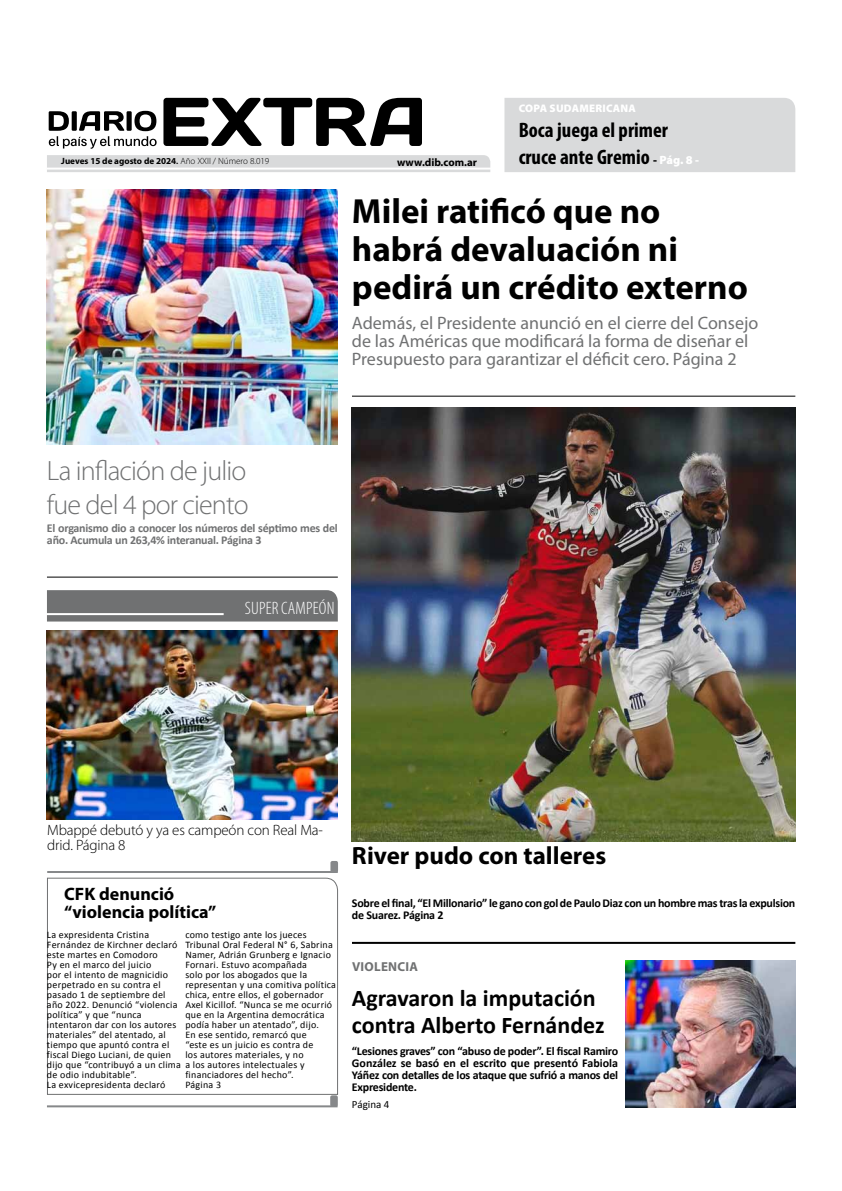
<style>
.page{position:relative;width:842px;height:1191px;background:#fff}
.page>*{position:absolute;margin:0;border:0;box-sizing:border-box;transform-origin:0 0}
.t1{font:700 35px/38px "Myriad Pro";color:#000}
.t2{font:300 28px/33.7px "Myriad Pro";letter-spacing:-.03em;color:#707172}
.t3{font:700 25px "Myriad Pro";color:#000}
.t4{font:700 24px/27px "Calibri";color:#000}
.t5{font:700 condensed 21px/27.7px "Myriad Pro";color:#000}
.t6{font:18px/18px "Myriad Pro";color:#707172}
.t7{font:700 18px/18px "Myriad Pro";color:#000}
.t8{font:300 condensed 18px "Myriad Pro";letter-spacing:.01em;color:#fff}
.t9{font:300 15px/15px "Myriad Pro";letter-spacing:-.01em;color:#000}
.t10{font:700 13px "Myriad Pro";letter-spacing:.02em;color:#707172}
.t11{font:700 12px/12px "Calibri";letter-spacing:-.02em;color:#000;text-align:justify}
.t12{font:700 12px/12px "Calibri";letter-spacing:-.02em;color:#707172}
.t13{font:900 11px "Myriad Pro";letter-spacing:.02em;color:#fff}
.t14{font:700 11px "Myriad Pro";color:#000}
.t15{font:11px "Calibri";color:#000}
.t16{font:10px/10px "Calibri";letter-spacing:.025em;color:#000}
.t17{font:700 9.1px "Myriad Pro";color:#000}
.s1{font-weight:900;font-stretch:normal;font-size:12px}
.s2{font-weight:900;font-stretch:normal;font-size:12px;color:#fff}
.s3{font-weight:600}
.s4{font-weight:300}
</style>
<div class="page">
<div style="left:47px;top:155px;width:443px;height:17px;background:#d9dadb"></div>
<hr style="left:47px;top:168px;width:445px;height:2px;background:#fff">
<svg style="left:163px;top:98px;width:259px;height:48px"></svg>
<svg style="left:49px;top:111px;width:108px;height:38px"></svg>
<img style="left:352px;top:407px;width:443px;height:434px">
<hr style="left:47px;top:577px;width:291px;height:1px;background:#000">
<svg style="left:47px;top:877px;width:292px;height:218px"></svg>
<div style="left:330px;top:1095px;width:8px;height:11px;background:#86888a;border-radius:2px"></div>
<hr style="left:47px;top:1105px;width:291px;height:2px;background:#86888a">
<div style="left:47px;top:590px;width:291px;height:31px;background:#707172"></div>
<hr style="left:46px;top:613px;width:178px;height:2px;background:#fff">
<img style="left:625px;top:960px;width:170px;height:147px">
<img style="left:47px;top:189px;width:291px;height:256px">
<img style="left:47px;top:631px;width:291px;height:188px">
<div style="left:504px;top:98px;width:291px;height:74px;background:#d9dadb"></div>
<div style="left:330px;top:861px;width:8px;height:11px;background:#86888a;border-radius:2px"></div>
<hr style="left:47px;top:871px;width:291px;height:2px;background:#86888a">
<hr style="left:352px;top:942px;width:443px;height:2px;background:#000">
<hr style="left:352px;top:396px;width:443px;height:1px;background:#000">
<p class="t13" style="left:519px;top:101px;width:119px">COPA SUDAMERICANA</p>
<h3 class="t5" style="left:519px;top:115px;width:182px">Boca juega el primer cruce ante Gremio <span class="s1">-</span> <span class="s2">Pág. 8 -</span></h3>
<p class="t17" style="left:61px;top:155px;width:210px">Jueves 15 de agosto de 2024<span class="s3">.</span> <span class="s4">Año XXII / Número 8.019</span></p>
<p class="t14" style="left:397px;top:155px;width:81px">www.dib.com.ar</p>
<h1 class="t1" style="left:352px;top:191px;width:397px">Milei ratificó que no habrá devaluación ni pedirá un crédito externo</h1>
<h3 class="t6" style="left:352px;top:314px;width:408px">Además, el Presidente anunció en el cierre del Consejo de las Américas que modificará la forma de diseñar el<br>Presupuesto para garantizar el déficit cero. Página 2</h3>
<h2 class="t2" style="left:47px;top:454px;width:203px">La inflación de julio fue del 4 por ciento</h2>
<p class="t12" style="left:47px;top:521px;width:292px">El organismo dio a conocer los números del séptimo mes del año. Acumula un 263,4% interanual. Página 3</p>
<h3 class="t8" style="left:245px;top:597px;width:91px">SUPER CAMPEÓN</h3>
<h3 class="t9" style="left:47px;top:822px;width:277px">Mbappé debutó y ya es campeón con Real Ma&shy;drid. Página 8</h3>
<h3 class="t7" style="left:64px;top:884px;width:154px">CFK denunció “violencia política”</h3>
<p class="t16" style="left:47px;top:929px;width:259px">La expresidenta Cristina<br>Fernández de Kirchner declaró<br>este martes en Comodoro<br>Py en el marco del juicio<br>por el intento de magnicidio<br>perpetrado en su contra el<br>pasado 1 de septiembre del<br>año 2022. Denunció “violencia<br>política” y que “nunca<br>intentaron dar con los autores<br>materiales” del atentado, al<br>tiempo que apuntó contra el<br>fiscal Diego Luciani, de quien<br>dijo que “contribuyó a un clima a los autores intelectuales y de odio indubitable”.<br>La exvicepresidenta declaró</p>
<p class="t16" style="left:185px;top:929px;width:152px">como testigo ante los jueces<br>Tribunal Oral Federal N° 6, Sabrina<br>Namer, Adrián Grunberg e Ignacio<br>Fornari. Estuvo acompañada<br>solo por los abogados que la representan y una comitiva política chica, entre ellos, el gobernador<br>Axel Kicillof. “Nunca se me ocurrió que en la Argentina democrática podía haber un atentado”, dijo.<br>En ese sentido, remarcó que<br>“este es un juicio es contra de<br>los autores materiales, y no</p>
<p class="t16" style="left:185px;top:1069px;width:110px">financiadores del hecho”.<br>Página 3</p>
<h3 class="t3" style="left:352px;top:838px;width:256px">River pudo con talleres</h3>
<p class="t11" style="left:352px;top:896px;width:445px">Sobre el final, “El Millonario” le gano con gol de Paulo Diaz con un hombre mas tras la expulsion de Suarez. Página 2</p>
<h3 class="t10" style="left:352px;top:957px;width:67px">VIOLENCIA</h3>
<h3 class="t4" style="left:352px;top:984px;width:254px">Agravaron la imputación contra Alberto Fernández</h3>
<p class="t11" style="left:352px;top:1045px;width:268px">“Lesiones graves” con “abuso de poder”. El fiscal Ramiro González se basó en el escrito que presentó Fabiola Yáñez con detalles de los ataque que sufrió a manos del Expresidente.</p>
<p class="t15" style="left:352px;top:1097px;width:39px">Página 4</p>
</div>
